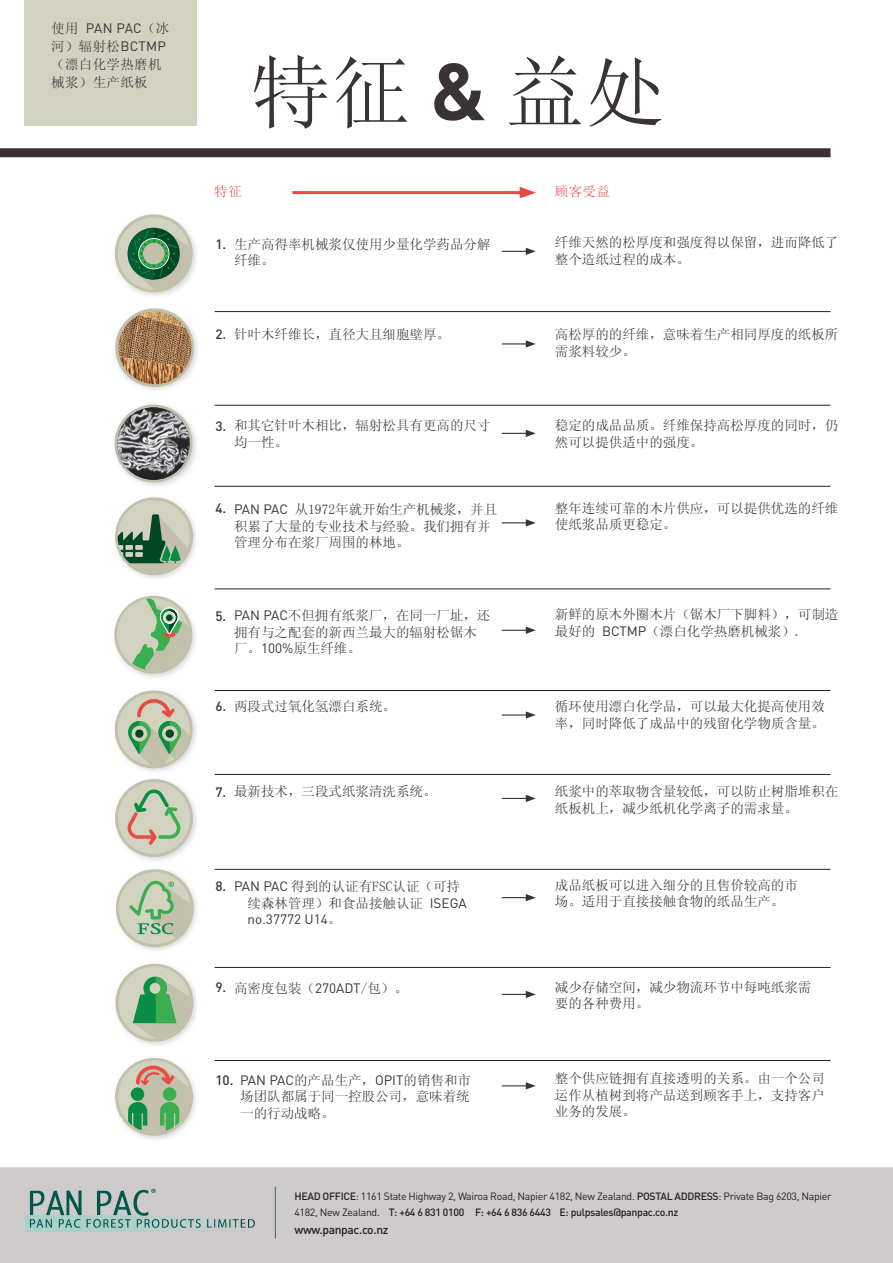
<style>
.page{position:relative;width:893px;height:1263px;background:#fff}
.page>*{position:absolute;margin:0;border:0;box-sizing:border-box;transform-origin:0 0}
.t1{font:79.65px "Sim Sun";color:#393236}
.t2{font:13.5px/16.5px "Sim Sun";color:#393236}
.t3{font:13.5px/18px "Sim Sun";letter-spacing:.025em;color:#393236}
.t4{font:13.5px "DIN";color:#393236}
.t5{font:500 13.5px "DIN";color:#393236}
.t6{font:13.5px "Sim Sun";letter-spacing:.025em;color:#e94b44}
.t7{font:500 12px "DIN";letter-spacing:-.03em;color:#231f20}
.t8{font:10.5px/15.6px "DIN";letter-spacing:-.03em;color:#231f20}
.s1{font-family:"Sim Sun"}
.s2{font-family:"DIN"}
.s3{font-family:"DIN";font-weight:700}
.s4{font-weight:500}
</style>
<div class="page">
<img style="left:115px;top:309px;width:82px;height:81px">
<svg style="left:115px;top:308px;width:79px;height:79px"></svg>
<img style="left:114px;top:218px;width:82px;height:78px">
<svg style="left:115px;top:214px;width:78px;height:78px"></svg>
<div style="left:118px;top:218px;width:72px;height:72px;background:#d2d2c0;border-radius:50%"></div>
<svg style="left:127px;top:228px;width:63px;height:62px"></svg>
<div style="left:139px;top:238px;width:30px;height:31px;border:1px solid #fff;border-radius:50%"></div>
<img style="left:115px;top:497px;width:81px;height:82px">
<svg style="left:115px;top:497px;width:78px;height:78px"></svg>
<div style="left:117px;top:500px;width:73px;height:73px;background:#d2d2c0;border-radius:50%"></div>
<svg style="left:118px;top:514px;width:70px;height:59px"></svg>
<img style="left:114px;top:690px;width:83px;height:171px">
<svg style="left:115px;top:690px;width:78px;height:78px"></svg>
<div style="left:118px;top:693px;width:72px;height:72px;background:#d2d2c0;border-radius:50%"></div>
<svg style="left:126px;top:695px;width:63px;height:70px"></svg>
<div style="left:162px;top:726px;width:16px;height:15px;background:#d2d2c0;border-radius:50%"></div>
<div style="left:166px;top:729px;width:8px;height:9px;background:#004825;border-radius:50%"></div>
<div style="left:132px;top:726px;width:15px;height:15px;background:#d2d2c0;border-radius:50%"></div>
<div style="left:135px;top:729px;width:9px;height:9px;background:#004825;border-radius:50%"></div>
<img style="left:117px;top:595px;width:78px;height:83px">
<svg style="left:114px;top:596px;width:78px;height:78px"></svg>
<div style="left:117px;top:598px;width:72px;height:73px;background:#d2d2c0;border-radius:50%"></div>
<svg style="left:132px;top:598px;width:57px;height:73px"></svg>
<img style="left:114px;top:777px;width:1px;height:84px">
<div style="left:115px;top:779px;width:78px;height:78px;background:#c2bfab;border-radius:50%"></div>
<div style="left:118px;top:782px;width:72px;height:72px;background:#d2d2c0;border-radius:50%"></div>
<svg style="left:127px;top:789px;width:54px;height:56px"></svg>
<img style="left:115px;top:963px;width:81px;height:82px">
<div style="left:116px;top:964px;width:77px;height:77px;background:#c2bfab;border-radius:50%"></div>
<div style="left:118px;top:966px;width:73px;height:73px;background:#d2d2c0;border-radius:50%"></div>
<svg style="left:133px;top:976px;width:58px;height:63px"></svg>
<img style="left:115px;top:1058px;width:81px;height:82px">
<div style="left:115px;top:1058px;width:78px;height:78px;background:#c2bfab;border-radius:50%"></div>
<div style="left:118px;top:1060px;width:72px;height:73px;background:#d2d2c0;border-radius:50%"></div>
<svg style="left:128px;top:1061px;width:62px;height:72px"></svg>
<img style="left:115px;top:869px;width:82px;height:81px">
<svg style="left:116px;top:869px;width:78px;height:78px"></svg>
<div style="left:119px;top:872px;width:72px;height:72px;background:#d2d2c0;border-radius:50%"></div>
<svg style="left:129px;top:880px;width:62px;height:58px"></svg>
<hr style="left:215px;top:311px;width:615px;height:1px;background:#231f20">
<hr style="left:215px;top:405px;width:615px;height:1px;background:#231f20">
<hr style="left:215px;top:486px;width:615px;height:1px;background:#231f20">
<hr style="left:215px;top:589px;width:615px;height:1px;background:#231f20">
<hr style="left:215px;top:690px;width:615px;height:1px;background:#231f20">
<hr style="left:215px;top:869px;width:615px;height:1px;background:#231f20">
<hr style="left:215px;top:774px;width:615px;height:1px;background:#231f20">
<hr style="left:215px;top:967px;width:615px;height:1px;background:#231f20">
<hr style="left:215px;top:1060px;width:615px;height:1px;background:#231f20">
<hr style="left:292px;top:191px;width:233px;height:3px;background:#e94b44">
<svg style="left:520px;top:187px;width:16px;height:11px"></svg>
<svg style="left:502px;top:248px;width:34px;height:7px"></svg>
<svg style="left:502px;top:627px;width:34px;height:7px"></svg>
<svg style="left:502px;top:430px;width:34px;height:7px"></svg>
<svg style="left:502px;top:795px;width:34px;height:7px"></svg>
<svg style="left:502px;top:340px;width:34px;height:8px"></svg>
<hr style="left:502px;top:714px;width:26px;height:2px;background:#393236">
<svg style="left:526px;top:711px;width:10px;height:8px"></svg>
<svg style="left:502px;top:519px;width:34px;height:7px"></svg>
<svg style="left:502px;top:894px;width:34px;height:7px"></svg>
<svg style="left:502px;top:991px;width:34px;height:7px"></svg>
<svg style="left:502px;top:1082px;width:34px;height:7px"></svg>
<img style="left:118px;top:311px;width:73px;height:73px;border-radius:36px">
<img style="left:114px;top:424px;width:83px;height:62px">
<svg style="left:115px;top:404px;width:78px;height:79px"></svg>
<img style="left:117px;top:407px;width:73px;height:73px">
<div style="left:24px;top:0;width:173px;height:125px;background:#d2d2c0"></div>
<div style="left:0;top:1167px;width:893px;height:96px;background:#cecbcc"></div>
<div style="left:0;top:148px;width:830px;height:9px;background:#393236"></div>
<img style="left:26px;top:1187px;width:230px;height:44px">
<hr style="left:275px;top:1187px;width:1px;height:51px;background:#57585a">
<p class="t4" style="left:51px;top:20px;width:120px"><span class="s1">使用</span> PAN PAC<span class="s1">（冰</span></p>
<p class="t3" style="left:51px;top:37px;width:116px">河）辐射松<span class="s2">BCTMP</span>（漂白化学热磨机械浆）生产纸板</p>
<h1 class="t1" style="left:252px;top:52px;width:414px">特征 <span class="s3">&amp;</span> 益处</h1>
<p class="t6" style="left:215px;top:184px;width:29px">特征</p>
<p class="t6" style="left:555px;top:185px;width:57px">顾客受益</p>
<p class="t5" style="left:215px;top:235px;width:12px">1.</p>
<p class="t2" style="left:234px;top:235px;width:258px">生产高得率机械浆仅使用少量化学药品分解纤维。</p>
<p class="t2" style="left:555px;top:234px;width:285px">纤维天然的松厚度和强度得以保留，进而降低了整个造纸过程的成本。</p>
<p class="t5" style="left:215px;top:326px;width:12px">2.</p>
<p class="t2" style="left:234px;top:326px;width:217px">针叶木纤维长，直径大且细胞壁厚。</p>
<p class="t2" style="left:555px;top:326px;width:285px">高松厚的的纤维，意味着生产相同厚度的纸板所需浆料较少。</p>
<p class="t5" style="left:215px;top:417px;width:12px">3.</p>
<p class="t2" style="left:234px;top:417px;width:258px">和其它针叶木相比，辐射松具有更高的尺寸均一性。</p>
<p class="t2" style="left:555px;top:417px;width:285px">稳定的成品品质。纤维保持高松厚度的同时，仍然可以提供适中的强度。</p>
<p class="t5" style="left:215px;top:500px;width:12px">4.</p>
<p class="t2" style="left:234px;top:501px;width:265px"><span class="s2">PAN PAC</span> 从1972年就开始生产机械浆，并且积累了大量的专业技术与经验。我们拥有并管理分布在浆厂周围的林地。</p>
<p class="t2" style="left:555px;top:500px;width:285px">整年连续可靠的木片供应，可以提供优选的纤维使纸浆品质更稳定。</p>
<p class="t5" style="left:215px;top:607px;width:12px">5.</p>
<p class="t2" style="left:234px;top:607px;width:258px"><span class="s2">PAN PAC</span>不但拥有纸浆厂，在同一厂址，还拥有与之配套的新西兰最大的辐射松锯木厂。<span class="s2">100%</span>原生纤维。</p>
<p class="t2" style="left:555px;top:606px;width:285px">新鲜的原木外圈木片（锯木厂下脚料），可制造最好的 <span class="s2">BCTMP</span>（漂白化学热磨机械浆）.</p>
<p class="t5" style="left:215px;top:697px;width:12px">6.</p>
<p class="t2" style="left:234px;top:698px;width:164px">两段式过氧化氢漂白系统。</p>
<p class="t2" style="left:555px;top:698px;width:272px">循环使用漂白化学品，可以最大化提高使用效率，同时降低了成品中的残留化学物质含量。</p>
<p class="t5" style="left:215px;top:783px;width:12px">7.</p>
<p class="t2" style="left:234px;top:783px;width:204px">最新技术，三段式纸浆清洗系统。</p>
<p class="t2" style="left:555px;top:783px;width:285px">纸浆中的萃取物含量较低，可以防止树脂堆积在纸板机上，减少纸机化学离子的需求量。</p>
<p class="t5" style="left:215px;top:878px;width:12px">8.</p>
<p class="t2" style="left:248px;top:878px;width:220px;text-indent:-14px"><span class="s2">PAN PAC</span> 得到的认证有FSC认证（可持续森林管理）和食品接触认证 <span class="s2">ISEGA</span></p>
<p class="t4" style="left:248px;top:911px;width:95px">no.37772 U14<span class="s1">。</span></p>
<p class="t2" style="left:555px;top:877px;width:245px">成品纸板可以进入细分的且售价较高的市场。适用于直接接触食物的纸品生产。</p>
<p class="t5" style="left:215px;top:978px;width:12px">9.</p>
<p class="t2" style="left:234px;top:980px;width:175px">高密度包装（<span class="s2">270ADT</span>/包）。</p>
<p class="t2" style="left:555px;top:978px;width:258px">减少存储空间，减少物流环节中每吨纸浆需要的各种费用。</p>
<p class="t5" style="left:215px;top:1071px;width:20px">10.</p>
<p class="t2" style="left:240px;top:1072px;width:232px;text-align:justify"><span class="s2">PAN PAC</span>的产品生产，<span class="s2">OPIT</span>的销售和市场团队都属于同一控股公司，意味着统一的行动战略。</p>
<p class="t2" style="left:555px;top:1070px;width:272px;text-align:justify">整个供应链拥有直接透明的关系。由一个公司运作从植树到将产品送到顾客手上，支持客户业务的发展。</p>
<p class="t8" style="left:294px;top:1188px;width:538px"><span class="s4">HEAD OFFICE</span>: 1161 State Highway 2, Wairoa Road, Napier 4182, New Zealand. <span class="s4">POSTAL ADDRESS</span>: Private Bag 6203, Napier<br>4182, New Zealand. <span class="s4">T: +64 6 831 0100 F: +64 6 836 6443 E: pulpsales@panpac.co.nz</span></p>
<p class="t7" style="left:294px;top:1222px;width:95px">www.panpac.co.nz</p>
</div>
